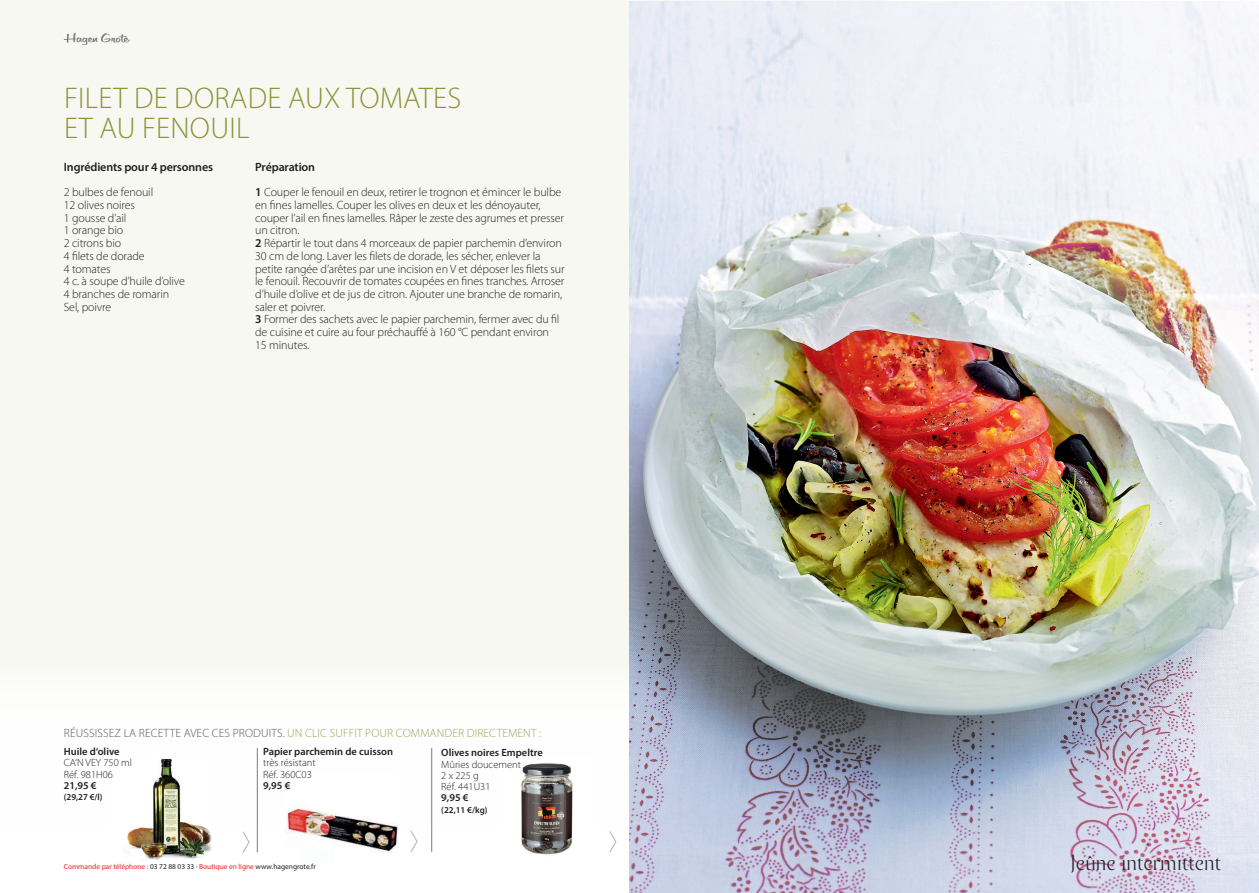
<style>
.page{position:relative;width:1259px;height:893px;background:#fff}
.page>*{position:absolute;margin:0;border:0;box-sizing:border-box;transform-origin:0 0}
.t1{font:300 30px/30px "Myriad Pro";letter-spacing:.01em;color:#8d9338}
.t2{font:22.5px "Bodebeck LT Std";letter-spacing:-.01em;color:#231f20}
.t3{font:300 12px/12.8px "Myriad Pro";letter-spacing:-.01em;color:#231f20}
.t4{font:300 12px "Myriad Pro";letter-spacing:.01em;color:#9fa359}
.t5{font:600 12px "Myriad Pro";letter-spacing:-.01em;color:#231f20}
.t6{font:300 10.5px/11.2px "Myriad Pro";color:#231f20}
.t7{font:600 10.5px "Myriad Pro";color:#231f20}
.t8{font:600 9px "Myriad Pro";color:#231f20}
.t9{font:7.35px "Myriad Pro";color:#ee1d23}
.s1{font-weight:600}
.s2{color:#57585a}
.s3{color:#231f20}
</style>
<div class="page">
<div style="left:0;top:0;width:887px;height:893px;background:#f8f8f3"></div>
<div style="left:0;top:663px;width:1259px;height:230px;background:#fff"></div>
<hr style="left:257px;top:748px;width:1px;height:104px;background:#717d83">
<hr style="left:431px;top:748px;width:1px;height:104px;background:#717d83">
<svg style="left:609px;top:831px;width:8px;height:22px"></svg>
<svg style="left:410px;top:831px;width:8px;height:21px"></svg>
<svg style="left:242px;top:831px;width:8px;height:22px"></svg>
<img style="left:285px;top:808px;width:113px;height:44px">
<img style="left:521px;top:763px;width:52px;height:92px">
<img style="left:629px;top:2px;width:630px;height:891px">
<img style="left:127px;top:758px;width:84px;height:102px">
<svg style="left:64px;top:33px;width:66px;height:12px"></svg>
<h1 class="t1" style="left:64px;top:82px;width:399px">FILET DE DORADE AUX TOMATES<br>ET AU FENOUIL</h1>
<p class="t5" style="left:64px;top:159px;width:151px">Ingrédients pour 4 personnes</p>
<p class="t3" style="left:64px;top:186px;width:123px">2 bulbes de fenouil<br>12 olives noires<br>1 gousse d’ail<br>1 orange bio<br>2 citrons bio<br>4 filets de dorade<br>4 tomates<br>4 c. à soupe d’huile d’olive<br>4 branches de romarin<br>Sel, poivre</p>
<p class="t3" style="left:255px;top:154px;width:308px;line-height:25.5px"><span class="s1">Préparation<br>1</span> Couper le fenouil en deux, retirer le trognon et émincer le bulbe</p>
<p class="t3" style="left:255px;top:198px;width:311px">en fines lamelles. Couper les olives en deux et les dénoyauter, couper l’ail en fines lamelles. Râper le zeste des agrumes et presser un citron.<br><span class="s1">2</span> Répartir le tout dans 4 morceaux de papier parchemin d’environ 30 cm de long. Laver les filets de dorade, les sécher, enlever la petite rangée d’arêtes par une incision en V et déposer les filets sur le fenouil. Recouvrir de tomates coupées en fines tranches. Arroser d’huile d’olive et de jus de citron. Ajouter une branche de romarin, saler et poivrer.<br><span class="s1">3</span> Former des sachets avec le papier parchemin, fermer avec du fil de cuisine et cuire au four préchauffé à 160 °C pendant environ<br>15 minutes.</p>
<p class="t4" style="left:64px;top:726px;width:479px"><span class="s2">RÉUSSISSEZ LA RECETTE AVEC CES PRODUITS.</span> UN CLIC SUFFIT POUR COMMANDER DIRECTEMENT :</p>
<p class="t7" style="left:64px;top:745px;width:57px">Huile d‘olive</p>
<p class="t6" style="left:64px;top:757px;width:70px">CA‘N VEY 750 ml<br>Réf. 981H06</p>
<p class="t7" style="left:64px;top:779px;width:34px">21,95 €</p>
<p class="t8" style="left:64px;top:791px;width:40px">(29,27 €/l)</p>
<p class="t7" style="left:263px;top:745px;width:131px">Papier parchemin de cuisson</p>
<p class="t6" style="left:263px;top:757px;width:54px">très résistant<br>Réf. 360C03</p>
<p class="t7" style="left:263px;top:779px;width:29px">9,95 €</p>
<p class="t7" style="left:441px;top:746px;width:103px">Olives noires Empeltre</p>
<p class="t6" style="left:441px;top:758px;width:81px">Mûries doucement<br>2 x 225 g<br>Réf. 441U31</p>
<p class="t7" style="left:441px;top:791px;width:29px">9,95 €</p>
<p class="t8" style="left:441px;top:804px;width:48px">(22,11 €/kg)</p>
<p class="t9" style="left:64px;top:862px;width:253px">Commande par téléphone : <span class="s3">03 72 88 03 33 ·</span> Boutique en ligne <span class="s3">www.hagengrote.fr</span></p>
<h2 class="t2" style="left:1070px;top:851px;width:153px">Jeûne intermittent</h2>
</div>
